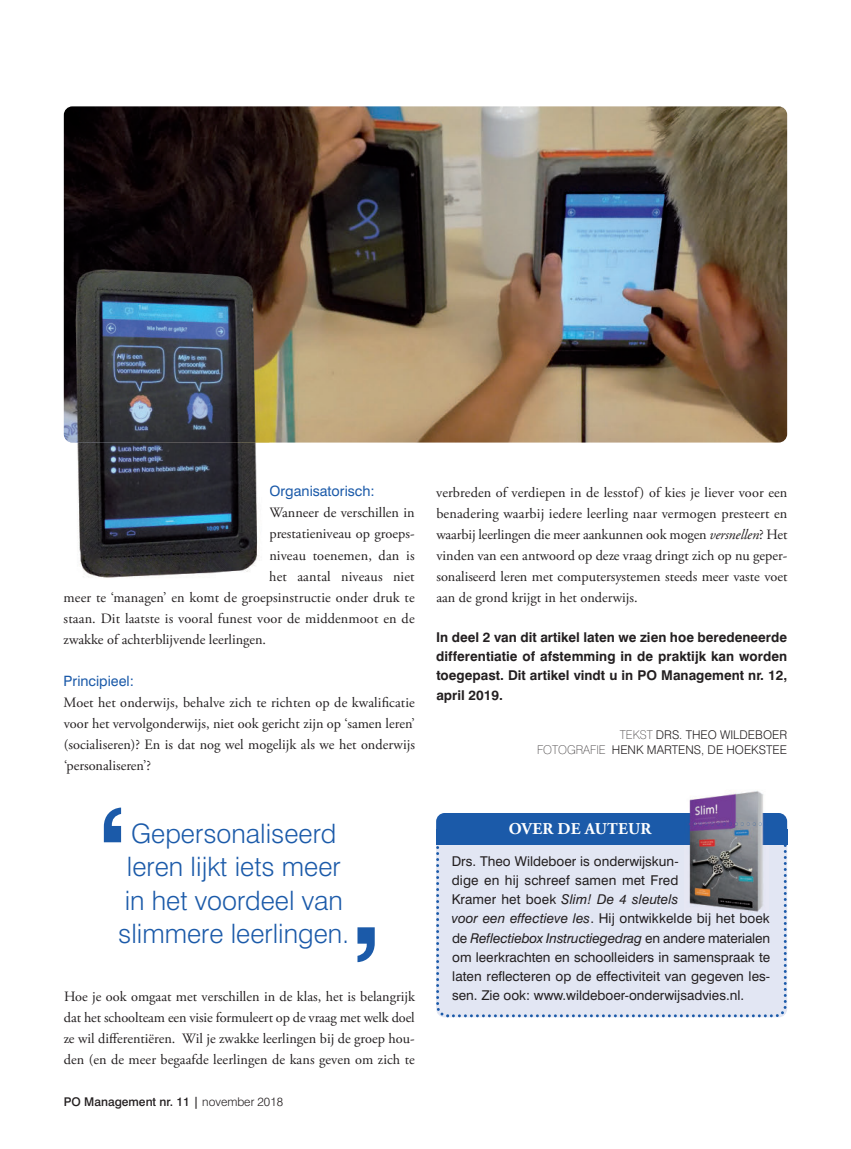
<style>
.page{position:relative;width:851px;height:1149px;background:#fff}
.page>*{position:absolute;margin:0;border:0;box-sizing:border-box;transform-origin:0 0}
.t1{font:700 126.6px "Swiss 721 BT";color:#1b5aa9}
.t2{font:300 26.7px/33.5px "Swiss 721 BT";color:#1b5aa9;text-align:center}
.t3{font:700 16.5px "Adobe Garamond Pro";letter-spacing:.015em;color:#fff}
.t4{font:14.25px/21px "Adobe Garamond Pro";letter-spacing:.005em;color:#231f20;text-align:justify}
.t5{font:14.25px "Swiss 721 BT";color:#1b5aa9}
.t6{font:13.5px/19.2px "Swiss 721 BT";color:#231f20}
.t7{font:700 13.5px/19.2px "Swiss 721 BT";color:#231f20;text-align:justify}
.t8{font:300 12px/14.4px "Swiss 721 BT";color:#231f20;text-align:right}
.t9{font:500 12px "Swiss 721 BT";color:#231f20}
.s1{font-weight:300}
.s2{font-style:italic}
.s3{font-weight:100}
</style>
<div class="page">
<div style="left:436px;top:812px;width:351px;height:32px;background:#1b5aa9;border-radius:9px"></div>
<svg style="left:436px;top:820px;width:352px;height:198px"></svg>
<img style="left:684px;top:790px;width:84px;height:121px">
<img style="left:698px;top:822px;width:69px;height:3px">
<img style="left:64px;top:106px;width:723px;height:336px">
<img style="left:63px;top:262px;width:206px;height:316px">
<img style="left:64px;top:262px;width:205px;height:180px">
<p class="t5" style="left:269px;top:486px;width:107px">Organisatorisch:</p>
<p class="t4" style="left:269px;top:503px;width:147px">Wanneer de verschillen in</p>
<p class="t4" style="left:269px;top:524px;width:147px">prestatieniveau op groeps-</p>
<p class="t4" style="left:269px;top:545px;width:147px">niveau toenemen, dan is</p>
<p class="t4" style="left:269px;top:566px;width:147px">het aantal niveaus niet</p>
<p class="t4" style="left:64px;top:587px;width:352px">meer te ‘managen’ en komt de groepsinstructie onder druk te</p>
<p class="t4" style="left:64px;top:608px;width:352px">staan. Dit laatste is vooral funest voor de middenmoot en de</p>
<p class="t4" style="left:64px;top:629px;width:204px">zwakke of achterblijvende leerlingen.</p>
<p class="t5" style="left:64px;top:675px;width:72px">Principieel:</p>
<p class="t4" style="left:64px;top:692px;width:353px">Moet het onderwijs, behalve zich te richten op de kwalificatie voor het vervolgonderwijs, niet ook gericht zijn op ‘samen leren’ (socialiseren)? En is dat nog wel mogelijk als we het onderwijs ‘personaliseren’?</p>
<h1 class="t1" style="left:96px;top:809px;width:34px">‘</h1>
<h2 class="t2" style="left:118px;top:818px;width:233px">Gepersonaliseerd leren lijkt iets meer in het voordeel van slimmere leerlingen.</h2>
<h1 class="t1" style="left:349px;top:927px;width:34px">’</h1>
<p class="t4" style="left:64px;top:986px;width:353px">Hoe je ook omgaat met verschillen in de klas, het is belangrijk dat het schoolteam een visie formuleert op de vraag met welk doel ze wil differentiëren. Wil je zwakke leerlingen bij de groep hou&shy;den (en de meer begaafde leerlingen de kans geven om zich te</p>
<p class="t9" style="left:64px;top:1096px;width:221px">PO Management nr. 11 | <span class="s1">november 2018</span></p>
<p class="t4" style="left:436px;top:482px;width:353px">verbreden of verdiepen in de lesstof) of kies je liever voor een benadering waarbij iedere leerling naar vermogen presteert en waarbij leerlingen die meer aankunnen ook mogen <span class="s2">versnellen</span>? Het vinden van een antwoord op deze vraag dringt zich op nu geper&shy;sonaliseerd leren met computersystemen steeds meer vaste voet aan de grond krijgt in het onderwijs.</p>
<p class="t7" style="left:436px;top:628px;width:353px">In deel 2 van dit artikel laten we zien hoe beredeneerde differentiatie of afstemming in de praktijk kan worden toegepast. Dit artikel vindt u in PO Management nr. 12, april 2019.</p>
<p class="t8" style="left:537px;top:729px;width:251px"><span class="s3">TEKST</span> DRS. THEO WILDEBOER<br><span class="s3">FOTOGRAFIE</span> HENK MARTENS, DE HOEKSTEE</p>
<p class="t3" style="left:508px;top:821px;width:144px">OVER DE AuTEuR</p>
<p class="t6" style="left:451px;top:852px;width:320px">Drs. Theo Wildeboer is onderwijskun-<br>dige en hij schreef samen met Fred<br>Kramer het boek <span class="s2">Slim! De 4 sleutels<br>voor een effectieve les</span>. Hij ontwikkelde bij het boek de <span class="s2">Reflectiebox Instructiegedrag</span> en andere materialen om leerkrachten en schoolleiders in samenspraak te laten reflecteren op de effectiviteit van gegeven les&shy;sen. Zie ook: www.wildeboer-onderwijsadvies.nl.</p>
</div>
